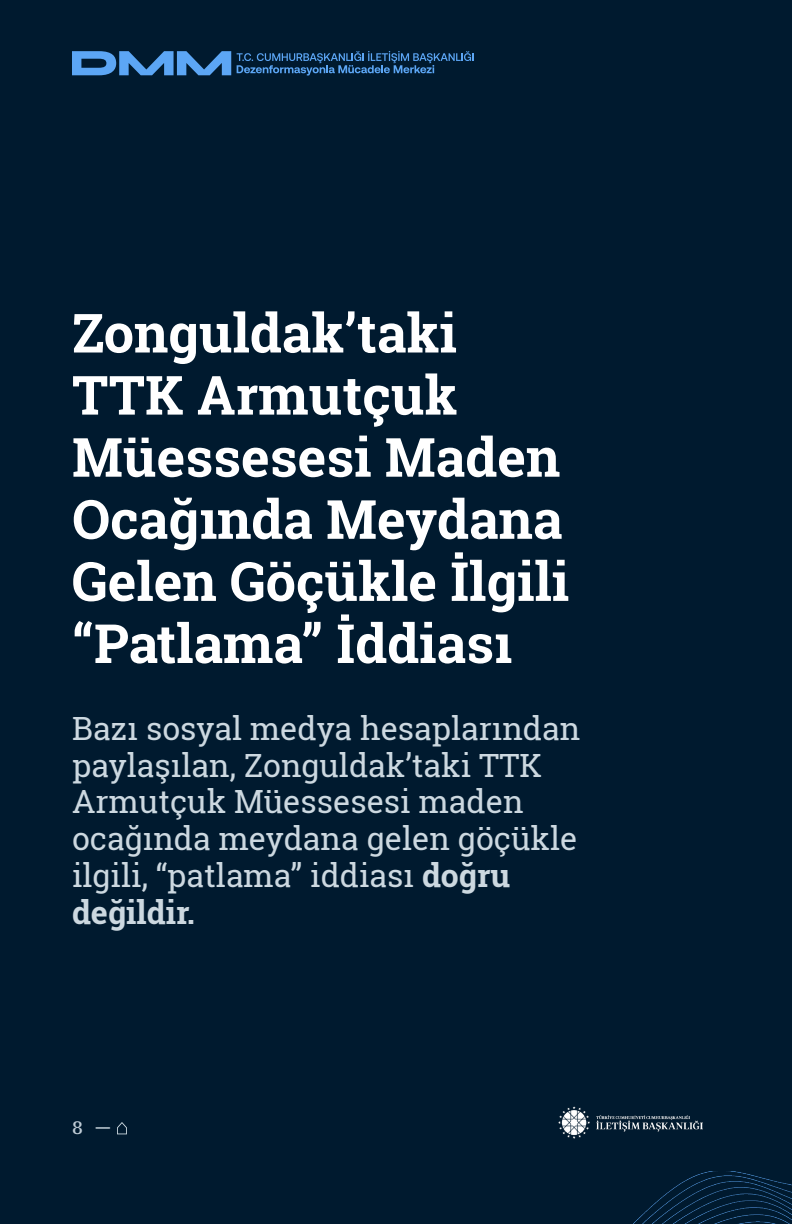
<style>
.page{position:relative;width:792px;height:1224px;background:#001a2f}
.page>*{position:absolute;margin:0;border:0;box-sizing:border-box;transform-origin:0 0}
.heading_2{font:700 54px/62px "Roboto Slab";color:#fff}
.heading_2-2{font:32px/36.8px "Roboto Slab";color:#ccd8e0}
.t1{font:500 18px "IBM Plex Serif";color:#bfccd6}
.s1{font-weight:700}
.s2{font-size:20px;color:#ccd9e0}
</style>
<div class="page">
<img style="left:633px;top:1171px;width:159px;height:53px">
<img style="left:558px;top:1106px;width:144px;height:32px">
<svg style="left:117px;top:1122px;width:10px;height:12px"></svg>
<svg style="left:72px;top:51px;width:159px;height:24px"></svg>
<svg style="left:237px;top:51px;width:237px;height:24px"></svg>
<p class="heading_2" style="left:72px;top:301px;width:499px">Zonguldak’taki<br>TTK Armutçuk<br>Müessesesi Maden<br>Ocağında Meydana<br>Gelen Göçükle İlgili “Patlama” İddiası</p>
<p class="heading_2-2" style="left:72px;top:709px;width:510px">Bazı sosyal medya hesaplarından paylaşılan, Zonguldak’taki TTK<br>Armutçuk Müessesesi maden ocağında meydana gelen göçükle ilgili, “patlama” iddiası <span class="s1">doğru değildir.</span></p>
<p class="t1" style="left:72px;top:1114px;width:40px">8 <span class="s2">—</span></p>
</div>
